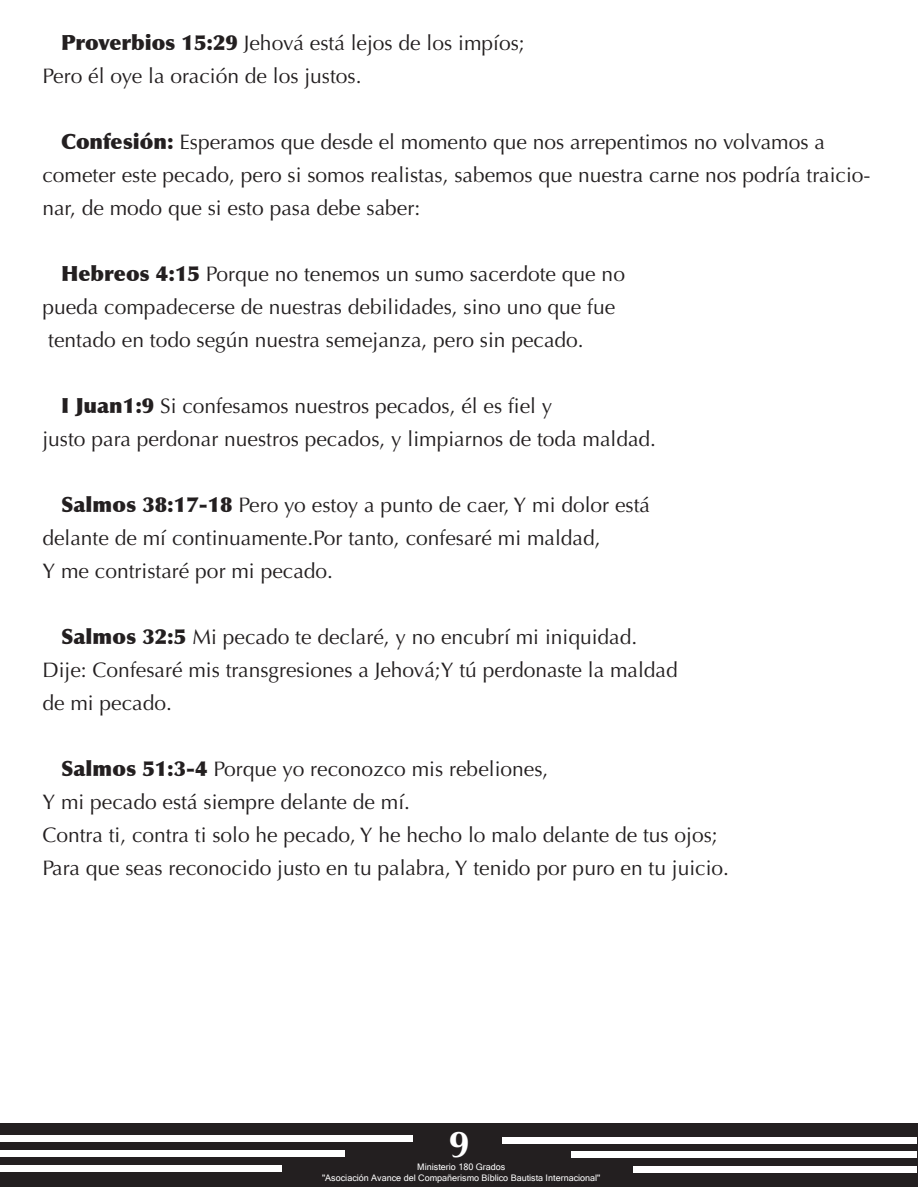
<style>
.page{position:relative;width:918px;height:1188px;background:#fff}
.page>*{position:absolute;margin:0;border:0;box-sizing:border-box;transform-origin:0 0}
.t1{font:700 37.5px "Optima";color:#fff}
.t2{font:21px/33px "Optima";color:#231f20}
.t3{font:9px/10.5px "Microsoft Sans Serif";color:#fff;text-align:center}
.s1{font-weight:900}
</style>
<div class="page">
<div style="left:0;top:1123px;width:918px;height:64px;background:#231f20"></div>
<div style="left:0;top:1135px;width:413px;height:7px;background:#fff"></div>
<div style="left:0;top:1150px;width:344px;height:7px;background:#fff"></div>
<div style="left:502px;top:1137px;width:415px;height:6px;background:#fff"></div>
<div style="left:571px;top:1152px;width:346px;height:6px;background:#fff"></div>
<div style="left:634px;top:1167px;width:283px;height:6px;background:#fff"></div>
<div style="left:0;top:1165px;width:282px;height:6px;background:#fff"></div>
<p class="t2" style="left:42px;top:27px;width:484px;text-indent:19px"><span class="s1">Proverbios 15:29</span> Jehová está lejos de los impíos;<br>Pero él oye la oración de los justos.</p>
<p class="t2" style="left:42px;top:126px;width:830px;text-indent:19px"><span class="s1">Confesión:</span> Esperamos que desde el momento que nos arrepentimos no volvamos a cometer este pecado, pero si somos realistas, sabemos que nuestra carne nos podría traicio&shy;nar, de modo que si esto pasa debe saber:</p>
<p class="t2" style="left:42px;top:258px;width:584px;text-indent:19px"><span class="s1">Hebreos 4:15</span> Porque no tenemos un sumo sacerdote que no pueda compadecerse de nuestras debilidades, sino uno que fue tentado en todo según nuestra semejanza, pero sin pecado.</p>
<p class="t2" style="left:42px;top:390px;width:615px;text-indent:19px"><span class="s1">I Juan1:9</span> Si confesamos nuestros pecados, él es fiel y<br>justo para perdonar nuestros pecados, y limpiarnos de toda maldad.</p>
<p class="t2" style="left:42px;top:489px;width:609px;text-indent:19px"><span class="s1">Salmos 38:17-18</span> Pero yo estoy a punto de caer, Y mi dolor está delante de mí continuamente.Por tanto, confesaré mi maldad,<br>Y me contristaré por mi pecado.</p>
<p class="t2" style="left:42px;top:621px;width:637px;text-indent:19px"><span class="s1">Salmos 32:5</span> Mi pecado te declaré, y no encubrí mi iniquidad.<br>Dije: Confesaré mis transgresiones a Jehová;Y tú perdonaste la maldad de mi pecado.</p>
<p class="t2" style="left:42px;top:753px;width:688px;text-indent:19px"><span class="s1">Salmos 51:3-4</span> Porque yo reconozco mis rebeliones,<br>Y mi pecado está siempre delante de mí.<br>Contra ti, contra ti solo he pecado, Y he hecho lo malo delante de tus ojos; Para que seas reconocido justo en tu palabra, Y tenido por puro en tu juicio.</p>
<h1 class="t1" style="left:449px;top:1122px;width:22px">9</h1>
<p class="t3" style="left:322px;top:1162px;width:280px">Ministerio 180 Grados<br>"Asociación Avance del Compañerismo Bíblico Bautista Internacional"</p>
</div>
